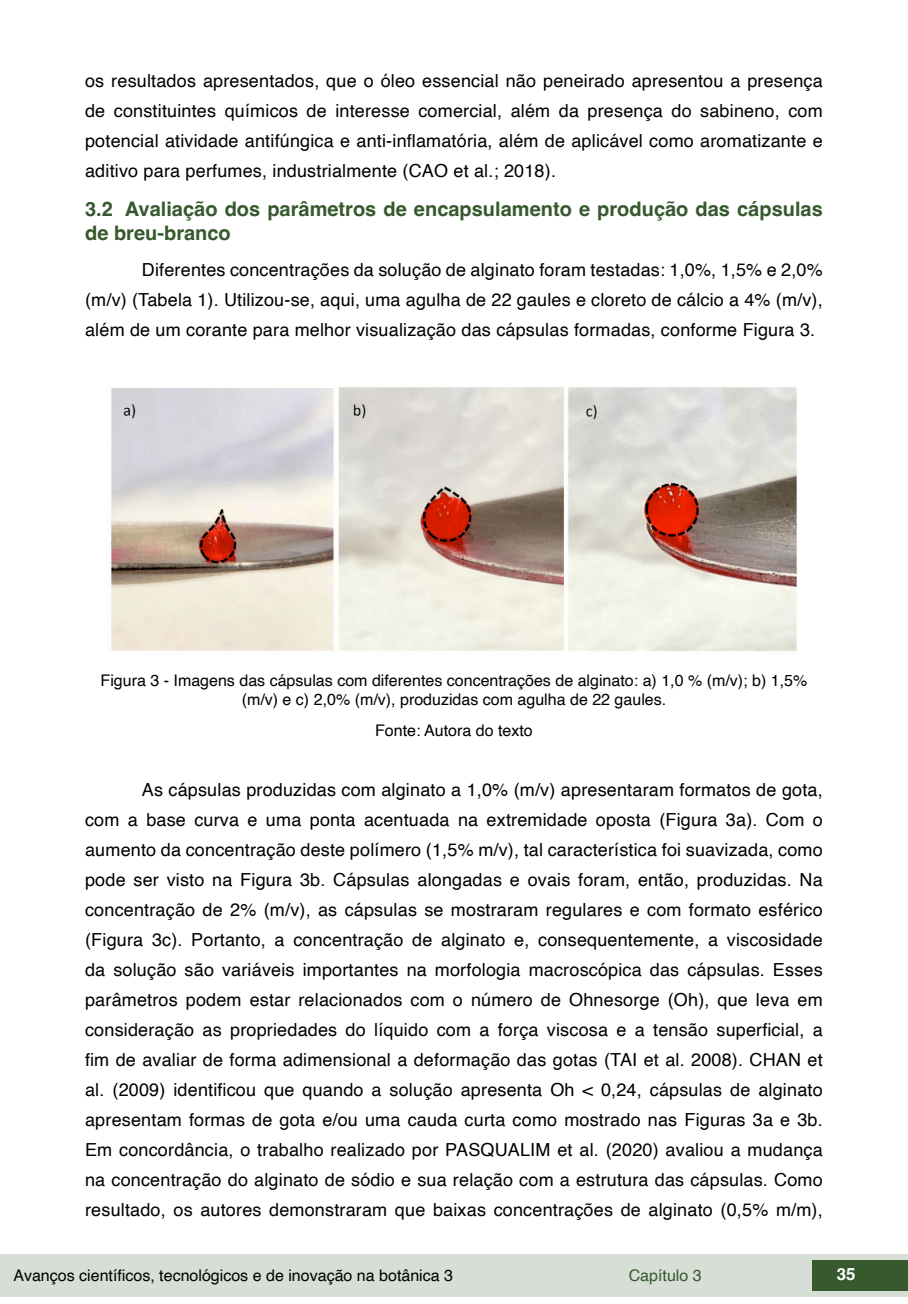
<style>
.page{position:relative;width:908px;height:1304px;background:#fff}
.page>*{position:absolute;margin:0;border:0;box-sizing:border-box;transform-origin:0 0}
.t1{font:700 20px/24px "Helvetica";color:#36592e}
.t2{font:18px/30px "Helvetica";letter-spacing:.01em;color:#000;text-align:justify}
.t3{font:700 16.8px "Helvetica";color:#fff}
.t4{font:16px/19.2px "Helvetica";color:#000;text-align:center}
.t5{font:16px "Helvetica";color:#36592e}
</style>
<div class="page">
<div style="left:0;top:1254px;width:906px;height:43px;background:#d7ded5"></div>
<div style="left:812px;top:1261px;width:95px;height:30px;background:#36592e"></div>
<img style="left:111px;top:387px;width:686px;height:265px">
<p class="t2" style="left:85px;top:66px;width:738px">os resultados apresentados, que o óleo essencial não peneirado apresentou a presença de constituintes químicos de interesse comercial, além da presença do sabineno, com potencial atividade antifúngica e anti-inflamatória, além de aplicável como aromatizante e aditivo para perfumes, industrialmente (CAO et al.; 2018).</p>
<p class="t1" style="left:85px;top:199px;width:739px">3.2 Avaliação dos parâmetros de encapsulamento e produção das cápsulas de breu-branco</p>
<p class="t2" style="left:85px;top:255px;width:738px;text-indent:57px">Diferentes concentrações da solução de alginato foram testadas: 1,0%, 1,5% e 2,0% (m/v) (Tabela 1). Utilizou-se, aqui, uma agulha de 22 gaules e cloreto de cálcio a 4% (m/v), além de um corante para melhor visualização das cápsulas formadas, conforme Figura 3.</p>
<p class="t4" style="left:100px;top:671px;width:708px">Figura 3 - Imagens das cápsulas com diferentes concentrações de alginato: a) 1,0 % (m/v); b) 1,5% (m/v) e c) 2,0% (m/v), produzidas com agulha de 22 gaules.</p>
<p class="t4" style="left:375px;top:721px;width:159px">Fonte: Autora do texto</p>
<p class="t2" style="left:85px;top:775px;width:738px;text-indent:57px">As cápsulas produzidas com alginato a 1,0% (m/v) apresentaram formatos de gota, com a base curva e uma ponta acentuada na extremidade oposta (Figura 3a). Com o aumento da concentração deste polímero (1,5% m/v), tal característica foi suavizada, como pode ser visto na Figura 3b. Cápsulas alongadas e ovais foram, então, produzidas. Na concentração de 2% (m/v), as cápsulas se mostraram regulares e com formato esférico (Figura 3c). Portanto, a concentração de alginato e, consequentemente, a viscosidade da solução são variáveis importantes na morfologia macroscópica das cápsulas. Esses parâmetros podem estar relacionados com o número de Ohnesorge (Oh), que leva em consideração as propriedades do líquido com a força viscosa e a tensão superficial, a fim de avaliar de forma adimensional a deformação das gotas (TAI et al. 2008). CHAN et al. (2009) identificou que quando a solução apresenta Oh &lt; 0,24, cápsulas de alginato apresentam formas de gota e/ou uma cauda curta como mostrado nas Figuras 3a e 3b.<br>Em concordância, o trabalho realizado por PASQUALIM et al. (2020) avaliou a mudança na concentração do alginato de sódio e sua relação com a estrutura das cápsulas. Como resultado, os autores demonstraram que baixas concentrações de alginato (0,5% m/m),</p>
<p class="t4" style="left:14px;top:1266px;width:441px">Avanços científicos, tecnológicos e de inovação na botânica 3</p>
<p class="t5" style="left:628px;top:1263px;width:74px">Capítulo 3</p>
<p class="t3" style="left:836px;top:1264px;width:20px">35</p>
</div>
